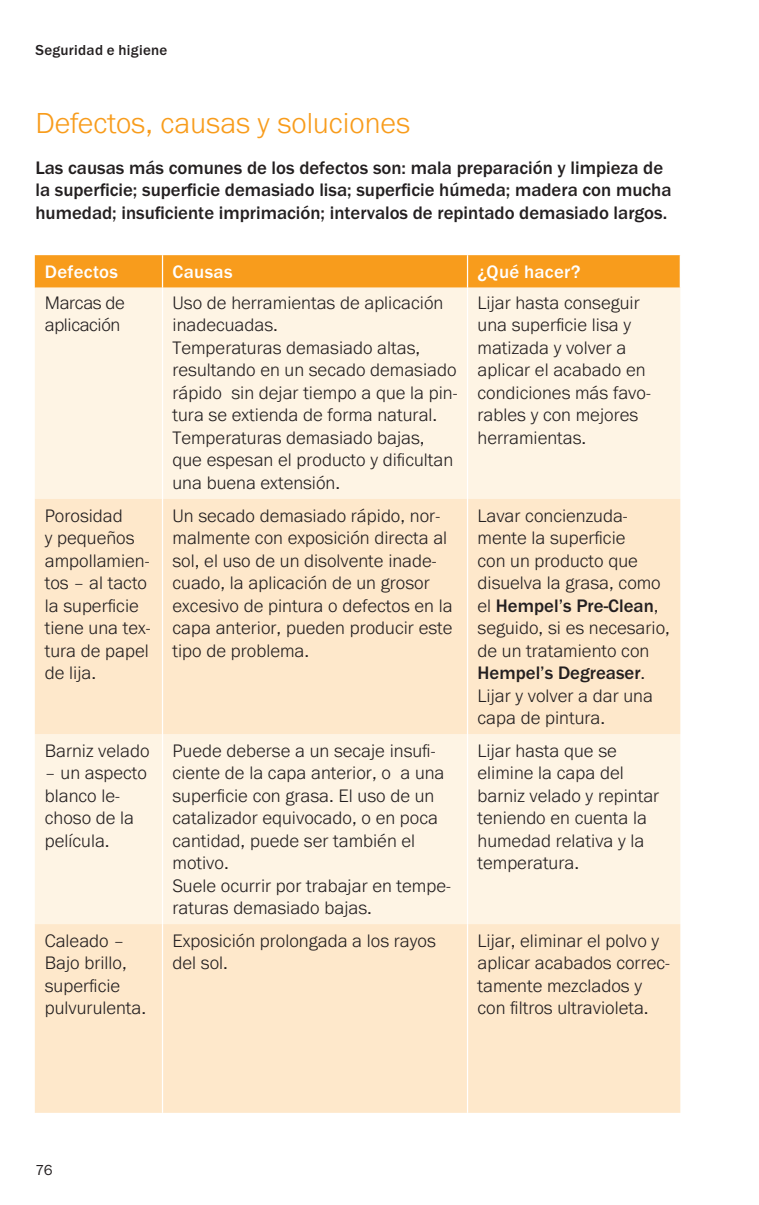
<style>
.page{position:relative;width:759px;height:1205px;background:#fff}
.page>*{position:absolute;margin:0;border:0;box-sizing:border-box;transform-origin:0 0}
.t1{font:300 30px "Franklin Gothic URW";color:#f89c1c}
.t2{font:300 18.75px/22.5px "Franklin Gothic URW";color:#231f20}
.t3{font:500 18.75px/22.5px "Franklin Gothic URW";color:#231f20}
.t4{font:500 18.75px "Franklin Gothic URW";letter-spacing:.02em;color:#fff}
.t5{font:300 18.75px/22.5px "Franklin Gothic URW";letter-spacing:-.02em;color:#231f20}
.t6{font:500 15px "Franklin Gothic URW";letter-spacing:.02em;color:#231f20}
.t7{font:15px "Franklin Gothic URW Boo";color:#231f20}
.s1{font-weight:500}
</style>
<div class="page">
<div style="left:35px;top:255px;width:644px;height:33px;background:#f89c1c"></div>
<div style="left:35px;top:288px;width:645px;height:211px;background:#fef4e4"></div>
<svg style="left:35px;top:499px;width:645px;height:614px;background:#feebd2"></svg>
<hr style="left:162px;top:255px;width:1px;height:33px;background:#fff">
<hr style="left:466px;top:255px;width:2px;height:33px;background:#fff">
<hr style="left:162px;top:288px;width:1px;height:211px;background:#fff">
<hr style="left:466px;top:288px;width:2px;height:211px;background:#fff">
<hr style="left:162px;top:499px;width:1px;height:235px;background:#fff">
<hr style="left:466px;top:499px;width:2px;height:235px;background:#fff">
<hr style="left:162px;top:734px;width:1px;height:190px;background:#fff">
<hr style="left:466px;top:734px;width:2px;height:190px;background:#fff">
<hr style="left:162px;top:924px;width:1px;height:189px;background:#fff">
<hr style="left:466px;top:924px;width:2px;height:189px;background:#fff">
<p class="t6" style="left:35px;top:40px;width:133px">Seguridad e higiene</p>
<h1 class="t1" style="left:35px;top:105px;width:376px">Defectos, causas y soluciones</h1>
<p class="t3" style="left:35px;top:156px;width:637px">Las causas más comunes de los defectos son: mala preparación y limpieza de la superficie; superficie demasiado lisa; superficie húmeda; madera con mucha humedad; insuficiente imprimación; intervalos de repintado demasiado largos.</p>
<p class="t4" style="left:45px;top:260px;width:75px">Defectos</p>
<p class="t4" style="left:172px;top:260px;width:62px">Causas</p>
<p class="t4" style="left:477px;top:260px;width:104px">¿Qué hacer?</p>
<p class="t5" style="left:45px;top:291px;width:82px">Marcas de aplicación</p>
<p class="t2" style="left:172px;top:291px;width:286px">Uso de herramientas de aplicación inadecuadas.<br>Temperaturas demasiado altas, resultando en un secado demasiado rápido sin dejar tiempo a que la pin&shy;tura se extienda de forma natural.<br>Temperaturas demasiado bajas, que espesan el producto y dificultan una buena extensión.</p>
<p class="t2" style="left:477px;top:291px;width:175px">Lijar hasta conseguir una superficie lisa y matizada y volver a aplicar el acabado en condiciones más favo&shy;rables y con mejores herramientas.</p>
<p class="t2" style="left:45px;top:504px;width:107px">Porosidad<br>y pequeños ampollamien&shy;tos – al tacto la superficie tiene una tex&shy;tura de papel de lija.</p>
<p class="t2" style="left:172px;top:504px;width:281px">Un secado demasiado rápido, nor&shy;malmente con exposición directa al sol, el uso de un disolvente inade&shy;cuado, la aplicación de un grosor excesivo de pintura o defectos en la capa anterior, pueden producir este tipo de problema.</p>
<p class="t2" style="left:477px;top:504px;width:194px">Lavar concienzuda&shy;mente la superficie<br>con un producto que disuelva la grasa, como el <span class="s1">Hempel’s Pre-Clean</span>, seguido, si es necesario, de un tratamiento con<br><span class="s1">Hempel’s Degreaser</span>.<br>Lijar y volver a dar una capa de pintura.</p>
<p class="t2" style="left:45px;top:739px;width:106px">Barniz velado</p>
<p class="t2" style="left:45px;top:761px;width:104px">– un aspecto blanco le&shy;choso de la película.</p>
<p class="t2" style="left:172px;top:739px;width:280px">Puede deberse a un secaje insufi&shy;ciente de la capa anterior, o a una superficie con grasa. El uso de un catalizador equivocado, o en poca cantidad, puede ser también el motivo.<br>Suele ocurrir por trabajar en tempe&shy;raturas demasiado bajas.</p>
<p class="t2" style="left:477px;top:739px;width:183px">Lijar hasta que se elimine la capa del barniz velado y repintar teniendo en cuenta la humedad relativa y la temperatura.</p>
<p class="t2" style="left:45px;top:929px;width:103px">Caleado –<br>Bajo brillo, superficie pulvurulenta.</p>
<p class="t2" style="left:172px;top:929px;width:265px">Exposición prolongada a los rayos del sol.</p>
<p class="t2" style="left:477px;top:929px;width:194px">Lijar, eliminar el polvo y aplicar acabados correc&shy;tamente mezclados y con filtros ultravioleta.</p>
<p class="t7" style="left:35px;top:1160px;width:19px">76</p>
</div>
